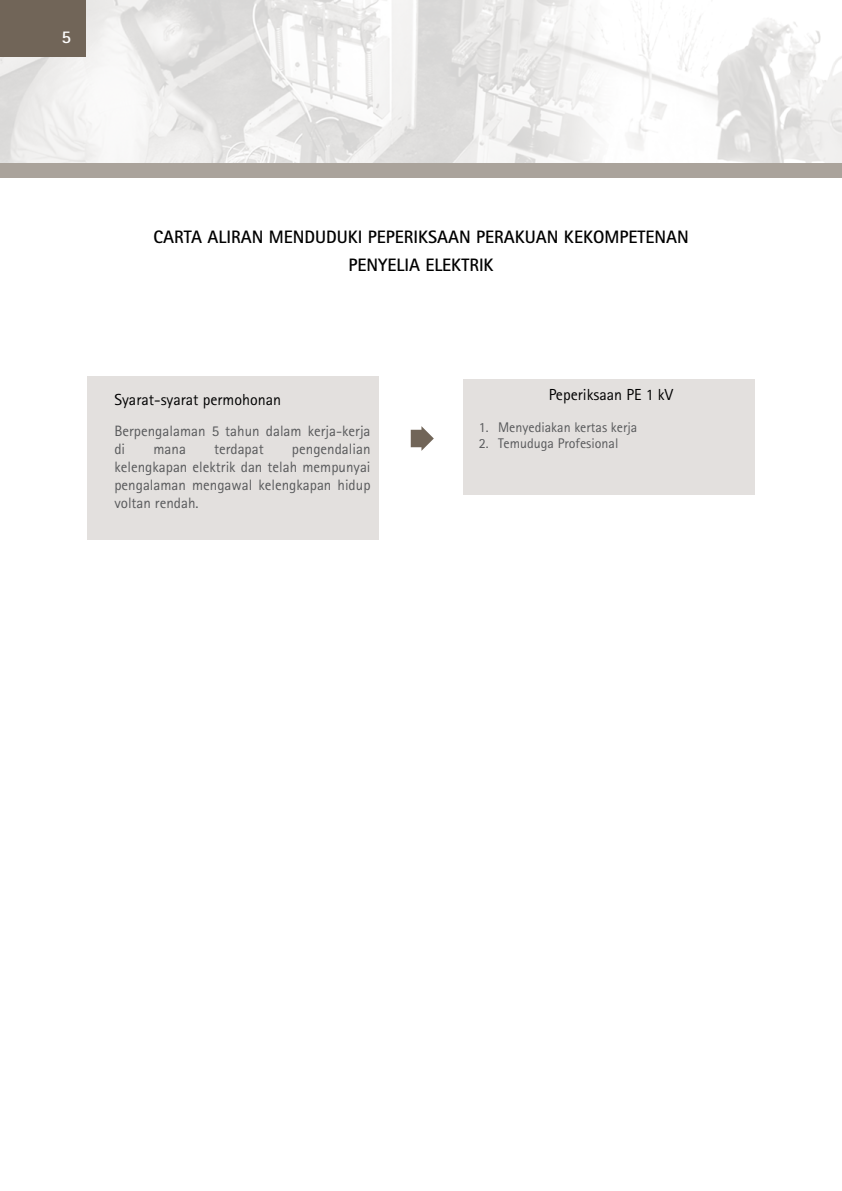
<style>
.page{position:relative;width:842px;height:1191px;background:#fff}
.page>*{position:absolute;margin:0;border:0;box-sizing:border-box;transform-origin:0 0}
.t1{font:700 18px/28px "Rotis Sans Serif";color:#000;text-align:center}
.t2{font:700 18px "Rotis Sans Serif";color:#fff}
.t3{font:16px "Rotis Sans Serif";color:#000}
.t4{font:15px/18px "Rotis Sans Serif";color:#58595b}
.t5{font:14px "Rotis Sans Serif";color:#58595b}
</style>
<div class="page">
<img style="left:0;top:0;width:842px;height:163px">
<div style="left:0;top:163px;width:842px;height:14px;background:#aaa39b"></div>
<svg style="left:411px;top:426px;width:23px;height:25px"></svg>
<div style="left:463px;top:379px;width:292px;height:116px;background:#e3e0de"></div>
<div style="left:87px;top:376px;width:292px;height:163px;background:#e3e0de"></div>
<div style="left:0;top:0;width:85px;height:57px;background:#716558"></div>
<p class="t2" style="left:61px;top:25px;width:11px">5</p>
<p class="t1" style="left:153px;top:222px;width:537px">CARTA ALIRAN MENDUDUKI PEPERIKSAAN PERAKUAN KEKOMPETENAN<br>PENYELIA ELEKTRIK</p>
<p class="t3" style="left:114px;top:390px;width:168px">Syarat-syarat permohonan</p>
<p class="t4" style="left:114px;top:422px;width:258px">Berpengalaman 5 tahun dalam kerja-kerja di</p>
<p class="t4" style="left:114px;top:440px;width:258px;text-align:justify;text-indent:178px">pengendalian kelengkapan elektrik dan telah mempunyai pengalaman mengawal kelengkapan hidup voltan rendah.</p>
<p class="t4" style="left:153px;top:440px;width:34px">mana</p>
<p class="t4" style="left:214px;top:440px;width:51px">terdapat</p>
<p class="t3" style="left:549px;top:385px;width:126px">Peperiksaan PE 1 kV</p>
<p class="t5" style="left:479px;top:419px;width:160px">1. Menyediakan kertas kerja</p>
<p class="t5" style="left:479px;top:435px;width:141px">2. Temuduga Profesional</p>
</div>
